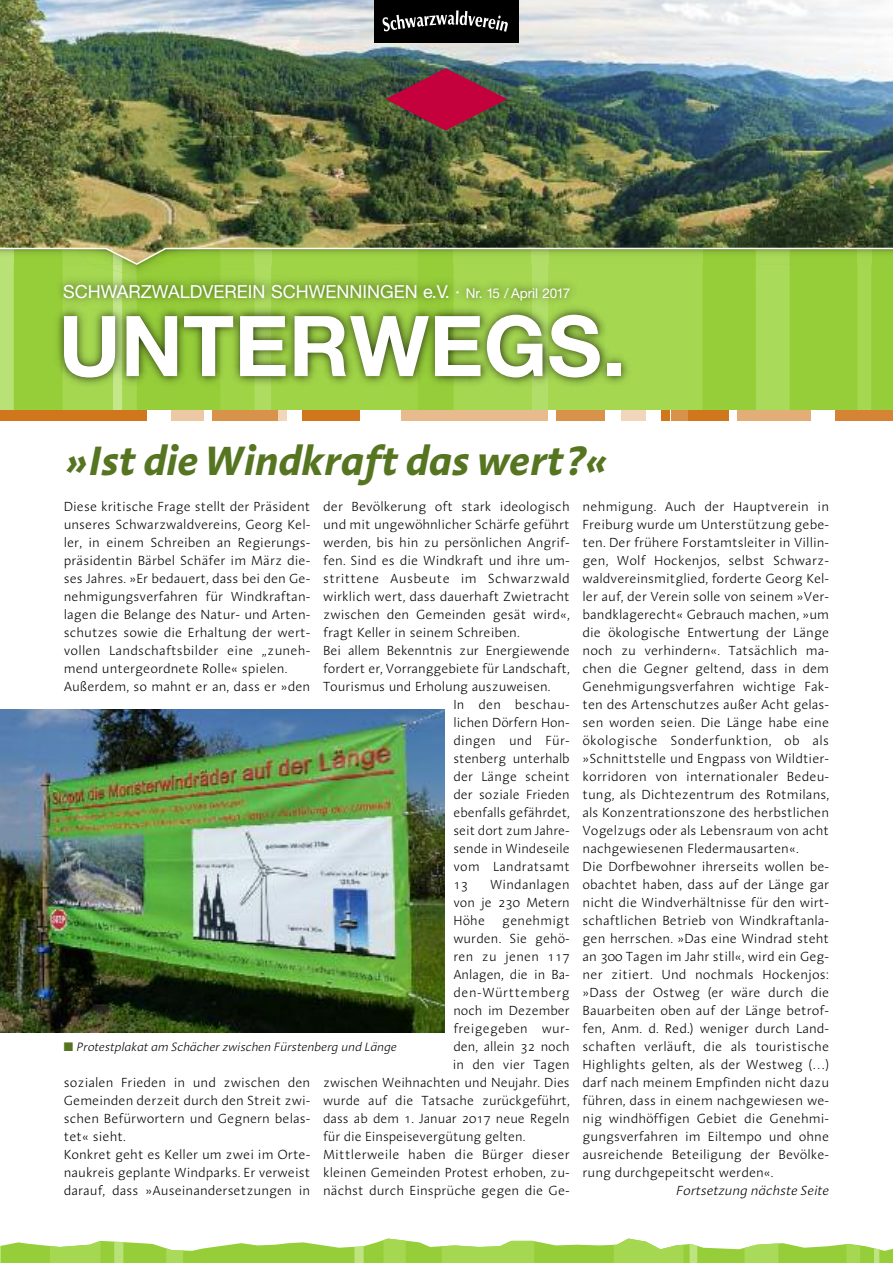
<style>
.page{position:relative;width:893px;height:1263px;background:#fff}
.page>*{position:absolute;margin:0;border:0;box-sizing:border-box;transform-origin:0 0}
.t1{font:700 84px "Helvetica Neue LT";color:#fff}
.t2{font:italic 700 42px "Linotype Aroma";letter-spacing:-.005em;color:#557521}
.t3{font:18px "Helvetica Neue LT";color:#fff}
.t4{font:300 13.5px/18px "Linotype Aroma";color:#000}
.t5{font:300 13.5px "Linotype Aroma";letter-spacing:.02em;color:#000}
.t6{font:italic 300 13.5px "Linotype Aroma";color:#000}
.t7{font:300 13.5px "Linotype Aroma";letter-spacing:.045em;color:#000}
.t8{font:italic 300 12.3px "Linotype Aroma";letter-spacing:-.005em;color:#000}
.s1{font-size:13.5px}
.s2{color:#557521}
</style>
<div class="page">
<img style="left:0;top:0;width:893px;height:248px">
<img style="left:385px;top:68px;width:122px;height:62px">
<div style="left:374px;top:0;width:145px;height:43px;background:#000"></div>
<svg style="left:382px;top:10px;width:126px;height:22px"></svg>
<svg style="left:0;top:248px;width:893px;height:161px;background:#9fce51"></svg>
<div style="left:0;top:410px;width:147px;height:11px;background:#d0761d"></div>
<div style="left:835px;top:410px;width:58px;height:11px;background:#d48434"></div>
<img style="left:32px;top:253px;width:810px;height:168px">
<svg style="left:0;top:1238px;width:893px;height:25px"></svg>
<img style="left:0;top:709px;width:445px;height:323px">
<h3 class="t3" style="left:63px;top:281px;width:509px">SCHWARZWALDVEREIN SCHWENNINGEN e.V. · <span class="s1">Nr. 15 / April 2017</span></h3>
<h1 class="t1" style="left:58px;top:294px;width:568px">UNTERWEGS.</h1>
<h2 class="t2" style="left:64px;top:432px;width:543px">»Ist die Windkraft das wert?«</h2>
<p class="t4" style="left:583px;top:497px;width:248px">nehmigung. Auch der Hauptverein in Freiburg wurde um Unterstützung gebe&shy;ten. Der frühere Forstamtsleiter in Villin&shy;gen, Wolf Hockenjos, selbst Schwarz&shy;waldvereinsmitglied, forderte Georg Kel&shy;ler auf, der Verein solle von seinem »Ver&shy;bandklagerecht« Gebrauch machen, »um die ökologische Entwertung der Länge noch zu verhindern«. Tatsächlich ma&shy;chen die Gegner geltend, dass in dem Genehmigungsverfahren wichtige Fak&shy;ten des Artenschutzes außer Acht gelas&shy;sen worden seien. Die Länge habe eine ökologische Sonderfunktion, ob als »Schnittstelle und Engpass von Wildtier&shy;korridoren von internationaler Bedeu&shy;tung, als Dichtezentrum des Rotmilans, als Konzentrationszone des herbstlichen Vogelzugs oder als Lebensraum von acht nachgewiesenen Fledermausarten«.<br>Die Dorfbewohner ihrerseits wollen be&shy;obachtet haben, dass auf der Länge gar nicht die Windverhältnisse für den wirt&shy;schaftlichen Betrieb von Windkraftanla&shy;gen herrschen. »Das eine Windrad steht an 300 Tagen im Jahr still«, wird ein Geg&shy;ner zitiert. Und nochmals Hockenjos: »Dass der Ostweg (er wäre durch die Bauarbeiten oben auf der Länge betrof&shy;fen, Anm. d. Red.) weniger durch Land&shy;schaften verläuft, die als touristische Highlights gelten, als der Westweg (…) darf nach meinem Empfinden nicht dazu führen, dass in einem nachgewiesen we&shy;nig windhöffigen Gebiet die Genehmi&shy;gungsverfahren im Eiltempo und ohne ausreichende Beteiligung der Bevölke&shy;rung durchgepeitscht werden«.</p>
<p class="t6" style="left:676px;top:1182px;width:154px">Fortsetzung nächste Seite</p>
<p class="t4" style="left:323px;top:497px;width:248px">der Bevölkerung oft stark ideologisch</p>
<p class="t4" style="left:323px;top:515px;width:248px">und mit ungewöhnlicher Schärfe geführt</p>
<p class="t4" style="left:323px;top:533px;width:248px">werden, bis hin zu persönlichen Angrif-</p>
<p class="t4" style="left:323px;top:551px;width:248px">fen. Sind es die Windkraft und ihre um-</p>
<p class="t5" style="left:323px;top:570px;width:248px">strittene Ausbeute im Schwarzwald</p>
<p class="t4" style="left:323px;top:587px;width:248px">wirklich wert, dass dauerhaft Zwietracht</p>
<p class="t4" style="left:323px;top:605px;width:248px">zwischen den Gemeinden gesät wird«,</p>
<p class="t4" style="left:323px;top:623px;width:198px">fragt Keller in seinem Schreiben.</p>
<p class="t4" style="left:323px;top:641px;width:248px">Bei allem Bekenntnis zur Energiewende</p>
<p class="t4" style="left:323px;top:659px;width:248px">fordert er, Vorranggebiete für Landschaft,</p>
<p class="t4" style="left:323px;top:677px;width:229px">Tourismus und Erholung auszuweisen.</p>
<p class="t4" style="left:453px;top:695px;width:118px">In den beschau-</p>
<p class="t4" style="left:453px;top:713px;width:118px">lichen Dörfern Hon-</p>
<p class="t4" style="left:453px;top:731px;width:118px">dingen und Für-</p>
<p class="t4" style="left:453px;top:749px;width:118px">stenberg unterhalb</p>
<p class="t4" style="left:453px;top:767px;width:118px">der Länge scheint</p>
<p class="t4" style="left:453px;top:785px;width:118px">der soziale Frieden</p>
<p class="t4" style="left:453px;top:803px;width:118px">ebenfalls gefährdet,</p>
<p class="t4" style="left:453px;top:821px;width:118px">seit dort zum Jahre-</p>
<p class="t4" style="left:453px;top:839px;width:118px">sende in Windeseile</p>
<p class="t4" style="left:453px;top:857px;width:118px">vom Landratsamt</p>
<p class="t4" style="left:453px;top:875px;width:16px">13</p>
<p class="t4" style="left:64px;top:497px;width:248px">Diese kritische Frage stellt der Präsident unseres Schwarzwaldvereins, Georg Kel&shy;ler, in einem Schreiben an Regierungs&shy;präsidentin Bärbel Schäfer im März die&shy;ses Jahres. »Er bedauert, dass bei den Ge&shy;nehmigungsverfahren für Windkraftan&shy;lagen die Belange des Natur- und Arten&shy;schutzes sowie die Erhaltung der wert&shy;vollen Landschaftsbilder eine „zuneh&shy;mend untergeordnete Rolle« spielen.<br>Außerdem, so mahnt er an, dass er »den</p>
<p class="t4" style="left:453px;top:875px;width:118px;text-align:justify;text-indent:37px">Windanlagen von je 230 Metern Höhe</p>
<p class="t4" style="left:502px;top:911px;width:69px">genehmigt</p>
<p class="t4" style="left:453px;top:929px;width:118px">wurden. Sie gehö-</p>
<p class="t4" style="left:453px;top:947px;width:118px">ren zu jenen 117</p>
<p class="t4" style="left:453px;top:965px;width:118px">Anlagen, die in Ba-</p>
<p class="t7" style="left:453px;top:984px;width:118px">den-Württemberg</p>
<p class="t4" style="left:453px;top:1001px;width:118px">noch im Dezember</p>
<p class="t4" style="left:453px;top:1019px;width:118px">freigegeben wur-</p>
<p class="t4" style="left:453px;top:1037px;width:118px">den, allein 32 noch</p>
<p class="t4" style="left:453px;top:1055px;width:118px">in den vier Tagen</p>
<p class="t4" style="left:323px;top:1073px;width:248px">zwischen Weihnachten und Neujahr. Dies</p>
<p class="t4" style="left:323px;top:1091px;width:248px">wurde auf die Tatsache zurückgeführt,</p>
<p class="t4" style="left:323px;top:1109px;width:248px">dass ab dem 1. Januar 2017 neue Regeln</p>
<p class="t4" style="left:323px;top:1127px;width:204px">für die Einspeisevergütung gelten.</p>
<p class="t4" style="left:323px;top:1145px;width:248px">Mittlerweile haben die Bürger dieser</p>
<p class="t4" style="left:323px;top:1163px;width:248px">kleinen Gemeinden Protest erhoben, zu-</p>
<p class="t4" style="left:323px;top:1181px;width:248px">nächst durch Einsprüche gegen die Ge-</p>
<p class="t8" style="left:64px;top:1039px;width:335px"><span class="s2">■</span> Protestplakat am Schächer zwischen Fürstenberg und Länge</p>
<p class="t4" style="left:64px;top:1073px;width:248px">sozialen Frieden in und zwischen den Gemeinden derzeit durch den Streit zwi&shy;schen Befürwortern und Gegnern belas&shy;tet« sieht.<br>Konkret geht es Keller um zwei im Orte&shy;naukreis geplante Windparks. Er verweist darauf, dass »Auseinandersetzungen in</p>
</div>
